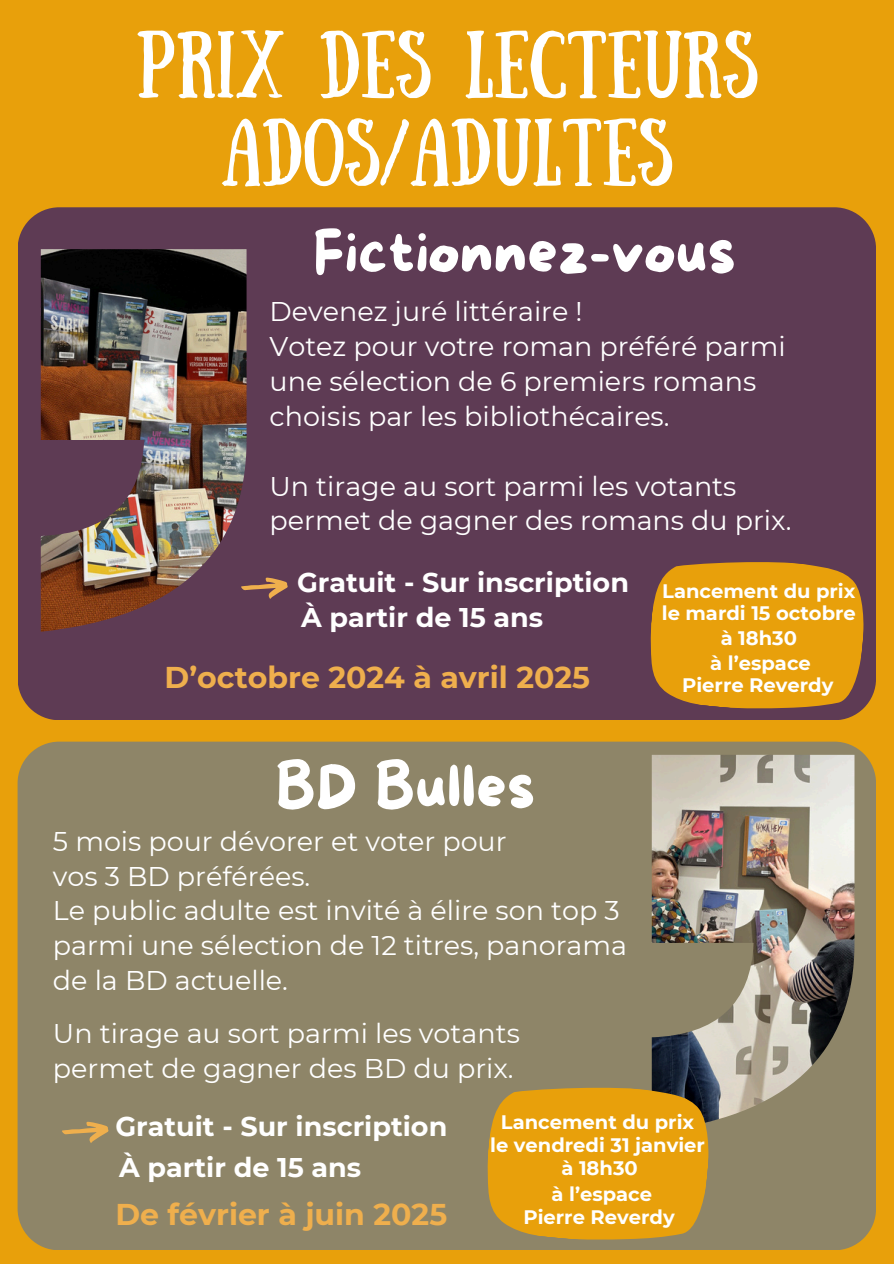
<style>
.page{position:relative;width:894px;height:1264px;background:#fff}
.page>*{position:absolute;margin:0;border:0;box-sizing:border-box;transform-origin:0 0}
.t1{font:67.5px/87.8px "Sunday";color:#fff;text-align:center}
.t2{font:60px "More Sugar";color:#fff}
.t3{font:700 30px "Montserrat";color:#efaf4d}
.t4{font:27px/34.8px "Montserrat";color:#fff}
.t5{font:700 27px "Montserrat";color:#fff}
.t6{font:700 19.5px/22.5px "Montserrat";color:#fff;text-align:center}
</style>
<div class="page">
<div style="left:0;top:0;width:893px;height:1263px;background:#e8a00b"></div>
<div style="left:18px;top:207px;width:857px;height:513px;background:#5e3b54"></div>
<div style="left:18px;top:741px;width:857px;height:509px;background:#8e8568"></div>
<img style="left:41px;top:249px;width:205px;height:382px">
<svg style="left:241px;top:577px;width:47px;height:22px"></svg>
<svg style="left:62px;top:1121px;width:47px;height:21px"></svg>
<img style="left:651px;top:754px;width:203px;height:377px">
<svg style="left:643px;top:550px;width:226px;height:170px"></svg>
<svg style="left:480px;top:1075px;width:234px;height:175px"></svg>
<p class="t1" style="left:136px;top:14px;width:622px">PRIX DES LECTEURS<br>ADOS/ADULTES</p>
<p class="t2" style="left:313px;top:220px;width:424px">Fictionnez-vous</p>
<h3 class="t4" style="left:269px;top:294px;width:517px">Devenez juré littéraire !<br>Votez pour votre roman préféré parmi une sélection de 6 premiers romans choisis par les bibliothécaires.</h3>
<h3 class="t4" style="left:269px;top:468px;width:523px">Un tirage au sort parmi les votants permet de gagner des romans du prix.</h3>
<h3 class="t5" style="left:297px;top:565px;width:333px">Gratuit - Sur inscription</h3>
<h4 class="t5" style="left:301px;top:601px;width:243px">À partir de 15 ans</h4>
<h4 class="t3" style="left:165px;top:659px;width:427px">D’octobre 2024 à avril 2025</h4>
<p class="t2" style="left:275px;top:754px;width:261px">BD Bulles</p>
<p class="t6" style="left:662px;top:579px;width:195px">Lancement du prix</p>
<h4 class="t6" style="left:661px;top:602px;width:195px">le mardi 15 octobre</h4>
<h4 class="t6" style="left:720px;top:626px;width:78px">à 18h30</h4>
<h3 class="t6" style="left:682px;top:651px;width:153px">à l’espace<br>Pierre Reverdy</h3>
<h2 class="t4" style="left:53px;top:823px;width:575px">5 mois pour dévorer et voter pour<br>vos 3 BD préférées.<br>Le public adulte est invité à élire son top 3 parmi une sélection de 12 titres, panorama de la BD actuelle.</h2>
<p class="t4" style="left:53px;top:1015px;width:468px">Un tirage au sort parmi les votants permet de gagner des BD du prix.</p>
<p class="t5" style="left:115px;top:1109px;width:333px">Gratuit - Sur inscription</p>
<p class="t6" style="left:501px;top:1111px;width:195px">Lancement du prix</p>
<h3 class="t6" style="left:490px;top:1133px;width:216px">le vendredi 31 janvier</h3>
<h3 class="t6" style="left:561px;top:1156px;width:78px">à 18h30</h3>
<p class="t6" style="left:523px;top:1182px;width:153px">à l’espace<br>Pierre Reverdy</p>
<p class="t5" style="left:119px;top:1150px;width:243px">À partir de 15 ans</p>
<h2 class="t3" style="left:115px;top:1195px;width:333px">De février à juin 2025</h2>
</div>
